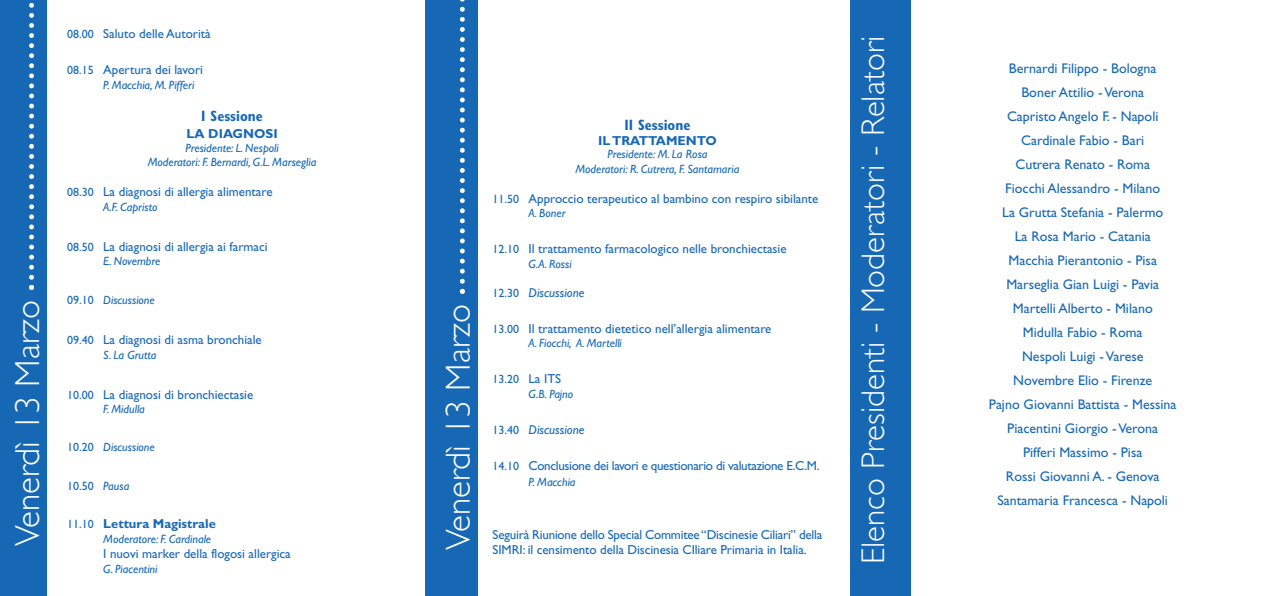
<style>
.page{position:relative;width:1276px;height:596px;background:#fff}
.page>*{position:absolute;margin:0;border:0;box-sizing:border-box;transform-origin:0 0}
.t1{font:300 35px "Gill Sans";color:#fff}
.t2{font:300 33px "Gill Sans";color:#fff}
.t3{font:700 condensed 15px "Gill Sans";color:#1768b4}
.t4{font:14px/24px "Gill Sans";color:#1768b4;text-align:center}
.t5{font:13px/15.6px "Gill Sans";color:#1768b4}
.t6{font:13px "Gill Sans";letter-spacing:-.025em;color:#1768b4}
.t7{font:700 13px "Gill Sans";color:#1768b4}
.t8{font:italic 13px "Gill Sans";color:#1768b4}
.t9{font:italic 12px/14.4px "Gill Sans";color:#1768b4;text-align:center}
.t10{font:12px "Gill Sans";color:#1768b4}
.s1{font-size:12px}
.s2{font-style:normal}
.s3{font-style:italic}
.s4{font-weight:400;font-size:12px}
.s5{font-style:normal;font-size:12px}
.s6{font-style:normal;font-size:13px}
</style>
<div class="page">
<div style="left:0;top:0;width:47px;height:595px;background:#1768b4"></div>
<svg style="left:29px;top:2px;width:5px;height:288px"></svg>
<div style="left:425px;top:0;width:53px;height:595px;background:#1768b4"></div>
<svg style="left:460px;top:0;width:5px;height:294px"></svg>
<div style="left:850px;top:0;width:61px;height:595px;background:#1768b4"></div>
<p class="t5" style="left:67px;top:27px;width:145px"><span class="s1">08.00</span> Saluto delle Autorità</p>
<p class="t5" style="left:67px;top:63px;width:137px"><span class="s1">08.15</span> Apertura dei lavori</p>
<p class="t9" style="left:103px;top:79px;width:93px">P. Macchia, M. Pifferi</p>
<p class="t3" style="left:201px;top:110px;width:63px">I Sessione</p>
<p class="t7" style="left:186px;top:129px;width:93px">LA DIAGNOSI</p>
<p class="t9" style="left:148px;top:141px;width:170px">Presidente: L. Nespoli<br>Moderatori: F. Bernardi, G.L. Marseglia</p>
<p class="t5" style="left:67px;top:185px;width:207px"><span class="s1">08.30</span> La diagnosi di allergia alimentare</p>
<p class="t9" style="left:103px;top:200px;width:56px">A.F. Capristo</p>
<p class="t5" style="left:67px;top:239px;width:202px"><span class="s1">08.50</span> La diagnosi di allergia ai farmaci</p>
<p class="t9" style="left:103px;top:255px;width:59px">E. Novembre</p>
<p class="t9" style="left:67px;top:294px;width:89px"><span class="s2">09.10</span> Discussione</p>
<p class="t5" style="left:67px;top:333px;width:196px"><span class="s1">09.40</span> La diagnosi di asma bronchiale</p>
<p class="t9" style="left:103px;top:348px;width:55px">S. La Grutta</p>
<p class="t5" style="left:67px;top:387px;width:188px"><span class="s1">10.00</span> La diagnosi di bronchiectasie</p>
<p class="t9" style="left:103px;top:403px;width:43px">F. Midulla</p>
<p class="t9" style="left:67px;top:440px;width:89px"><span class="s2">10.20</span> Discussione</p>
<p class="t10" style="left:67px;top:480px;width:64px">10.50 <span class="s3">Pausa</span></p>
<p class="t7" style="left:67px;top:519px;width:150px"><span class="s4">11.10</span> Lettura Magistrale</p>
<p class="t9" style="left:103px;top:532px;width:109px">Moderatore: F. Cardinale</p>
<p class="t5" style="left:103px;top:546px;width:189px">I nuovi marker della flogosi allergica</p>
<p class="t9" style="left:103px;top:563px;width:56px">G. Piacentini</p>
<h1 class="t1" style="left:6px;top:546px;width:247px;rotate:-90deg">Venerdì 13 Marzo</h1>
<h1 class="t1" style="left:437px;top:550px;width:247px;rotate:-90deg">Venerdì 13 Marzo</h1>
<p class="t3" style="left:624px;top:119px;width:68px">II Sessione</p>
<p class="t7" style="left:598px;top:135px;width:120px">ILTRATTAMENTO</p>
<p class="t9" style="left:575px;top:148px;width:165px">Presidente: M. La Rosa<br>Moderatori: R. Cutrera, F. Santamaria</p>
<p class="t5" style="left:492px;top:191px;width:327px"><span class="s1">11.50</span> Approccio terapeutico al bambino con respiro sibilante</p>
<p class="t9" style="left:528px;top:207px;width:38px">A. Boner</p>
<p class="t5" style="left:492px;top:242px;width:296px"><span class="s1">12.10</span> Il trattamento farmacologico nelle bronchiectasie</p>
<p class="t9" style="left:528px;top:257px;width:45px">G.A. Rossi</p>
<p class="t8" style="left:492px;top:287px;width:93px"><span class="s5">12.30</span> Discussione</p>
<p class="t5" style="left:492px;top:321px;width:280px"><span class="s1">13.00</span> Il trattamento dietetico nell’allergia alimentare</p>
<p class="t9" style="left:528px;top:337px;width:95px">A. Fiocchi, A. Martelli</p>
<p class="t9" style="left:528px;top:372px;width:46px;text-align:left;text-indent:-36px"><span class="s2">13.20</span> <span class="s6">La ITS<br></span>G.B. Pajno</p>
<p class="t8" style="left:492px;top:424px;width:93px"><span class="s5">13.40</span> Discussione</p>
<p class="t6" style="left:492px;top:461px;width:328px"><span class="s1">14.10</span> Conclusione dei lavori e questionario di valutazione E.C.M.</p>
<p class="t9" style="left:528px;top:476px;width:48px">P. Macchia</p>
<p class="t5" style="left:492px;top:527px;width:331px">Seguirà Riunione dello Special Commitee“Discinesie Ciliari” della<br>SIMRI: il censimento della Discinesia CIliare Primaria in Italia.</p>
<h2 class="t2" style="left:853px;top:563px;width:529px;rotate:-90deg">Elenco Presidenti - Moderatori - Relatori</h2>
<p class="t4" style="left:989px;top:57px;width:189px">Bernardi Filippo - Bologna<br>Boner Attilio -Verona<br>Capristo Angelo F. - Napoli<br>Cardinale Fabio - Bari<br>Cutrera Renato - Roma<br>Fiocchi Alessandro - Milano<br>La Grutta Stefania - Palermo<br>La Rosa Mario - Catania<br>Macchia Pierantonio - Pisa<br>Marseglia Gian Luigi - Pavia<br>Martelli Alberto - Milano<br>Midulla Fabio - Roma<br>Nespoli Luigi -Varese<br>Novembre Elio - Firenze<br>Pajno Giovanni Battista - Messina<br>Piacentini Giorgio -Verona<br>Pifferi Massimo - Pisa<br>Rossi Giovanni A. - Genova<br>Santamaria Francesca - Napoli</p>
</div>
